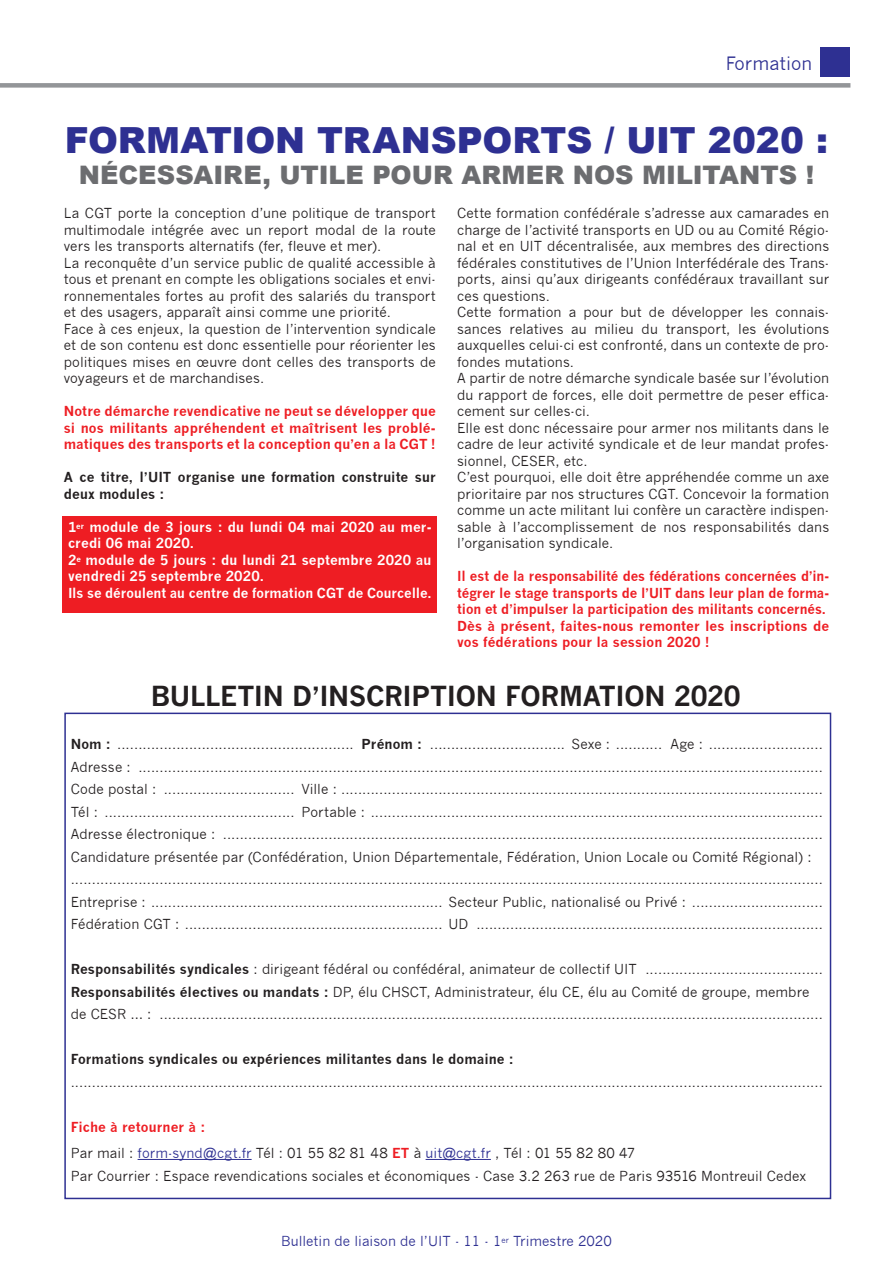
<style>
.page{position:relative;width:893px;height:1263px;background:#fff}
.page>*{position:absolute;margin:0;border:0;box-sizing:border-box;transform-origin:0 0}
.new_gothic_9{font:900 36px "Arial";color:#2e3092}
.new_gothic_9-2{font:700 27px "News Gothic";letter-spacing:-.015em;color:#231f20}
.new_gothic_9-3{font:900 25.5px "Arial";color:#6c6d70}
.t1{font:18px "News Gothic";color:#2e3092}
.new_gothic_9-4{font:13.5px/16.5px "News Gothic";letter-spacing:.005em;color:#231f20;text-align:justify}
.new_gothic_9-5{font:700 13.5px/16.5px "News Gothic";letter-spacing:.005em;color:#ee1d23;text-align:justify}
.new_gothic_9-6{font:700 13.5px/16.5px "News Gothic";letter-spacing:.005em;color:#fff}
.new_gothic_9-7{font:700 13.5px/16.5px "News Gothic";letter-spacing:.005em;color:#231f20}
.t2{font:13.5px "News Gothic";color:#2e3092}
.s1{font-weight:700}
.s2{color:#2e3092}
.s3{font-weight:700;color:#ee1d23}
</style>
<div class="page">
<div style="left:0;top:83px;width:850px;height:5px;background:#939598"></div>
<div style="left:62px;top:516px;width:375px;height:96px;background:#ee1d23"></div>
<div style="left:820px;top:47px;width:30px;height:30px;background:#2e3092"></div>
<div style="left:64px;top:713px;width:767px;height:486px;border:2px solid #2e3092"></div>
<hr style="left:138px;top:1159px;width:114px;height:1px;background:#2e3092">
<hr style="left:426px;top:1159px;width:65px;height:1px;background:#2e3092">
<p class="t1" style="left:726px;top:53px;width:88px">Formation</p>
<p class="new_gothic_9" style="left:65px;top:120px;width:765px">FORMATION TRANSPORTS / UIT 2020 :</p>
<p class="new_gothic_9-3" style="left:79px;top:161px;width:737px">NÉCESSAIRE, UTILE POUR ARMER NOS MILITANTS !</p>
<p class="new_gothic_9-4" style="left:64px;top:205px;width:374px">La CGT porte la conception d’une politique de transport multimodale intégrée avec un report modal de la route vers les transports alternatifs (fer, fleuve et mer).</p>
<p class="new_gothic_9-4" style="left:64px;top:255px;width:374px">La reconquête d’un service public de qualité accessible à tous et prenant en compte les obligations sociales et envi&shy;ronnementales fortes au profit des salariés du transport et des usagers, apparaît ainsi comme une priorité.</p>
<p class="new_gothic_9-4" style="left:64px;top:321px;width:374px">Face à ces enjeux, la question de l’intervention syndicale et de son contenu est donc essentielle pour réorienter les politiques mises en œuvre dont celles des transports de voyageurs et de marchandises.</p>
<p class="new_gothic_9-5" style="left:64px;top:403px;width:374px">Notre démarche revendicative ne peut se développer que si nos militants appréhendent et maîtrisent les problé&shy;matiques des transports et la conception qu’en a la CGT !</p>
<p class="new_gothic_9-7" style="left:64px;top:469px;width:374px">A ce titre, l’UIT organise une formation construite sur deux modules :</p>
<p class="new_gothic_9-6" style="left:68px;top:518px;width:365px">1<sup>er</sup> module de 3 jours : du lundi 04 mai 2020 au mer&shy;credi 06 mai 2020.</p>
<p class="new_gothic_9-6" style="left:68px;top:551px;width:365px">2<sup>e</sup> module de 5 jours : du lundi 21 septembre 2020 au vendredi 25 septembre 2020.</p>
<p class="new_gothic_9-6" style="left:68px;top:584px;width:365px">Ils se déroulent au centre de formation CGT de Courcelle.</p>
<p class="new_gothic_9-4" style="left:457px;top:205px;width:374px">Cette formation confédérale s’adresse aux camarades en charge de l’activité transports en UD ou au Comité Régio&shy;nal et en UIT décentralisée, aux membres des directions fédérales constitutives de l’Union Interfédérale des Trans&shy;ports, ainsi qu’aux dirigeants confédéraux travaillant sur ces questions.</p>
<p class="new_gothic_9-4" style="left:457px;top:304px;width:374px">Cette formation a pour but de développer les connais&shy;sances relatives au milieu du transport, les évolutions auxquelles celui-ci est confronté, dans un contexte de pro&shy;fondes mutations.</p>
<p class="new_gothic_9-4" style="left:457px;top:370px;width:374px">A partir de notre démarche syndicale basée sur l’évolution du rapport de forces, elle doit permettre de peser effica&shy;cement sur celles-ci.</p>
<p class="new_gothic_9-4" style="left:457px;top:420px;width:374px">Elle est donc nécessaire pour armer nos militants dans le cadre de leur activité syndicale et de leur mandat profes&shy;sionnel, CESER, etc.</p>
<p class="new_gothic_9-4" style="left:457px;top:469px;width:374px">C’est pourquoi, elle doit être appréhendée comme un axe prioritaire par nos structures CGT. Concevoir la formation comme un acte militant lui confère un caractère indispen&shy;sable à l’accomplissement de nos responsabilités dans l’organisation syndicale.</p>
<p class="new_gothic_9-5" style="left:457px;top:568px;width:374px">Il est de la responsabilité des fédérations concernées d’in&shy;tégrer le stage transports de l’UIT dans leur plan de forma&shy;tion et d’impulser la participation des militants concernés.</p>
<p class="new_gothic_9-5" style="left:457px;top:617px;width:374px">Dès à présent, faites-nous remonter les inscriptions de vos fédérations pour la session 2020 !</p>
<p class="new_gothic_9-2" style="left:151px;top:679px;width:592px">BULLETIN D’INSCRIPTION FORMATION 2020</p>
<p class="new_gothic_9-4" style="left:71px;top:736px;width:754px"><span class="s1">Nom :</span> ........................................................ <span class="s1">Prénom :</span> ................................ Sexe : ........... Age : ...........................</p>
<p class="new_gothic_9-4" style="left:71px;top:758px;width:754px">Adresse : ..................................................................................................................................................................</p>
<p class="new_gothic_9-4" style="left:71px;top:781px;width:754px">Code postal : ............................... Ville : ..................................................................................................................</p>
<p class="new_gothic_9-4" style="left:71px;top:803px;width:754px">Tél : ............................................. Portable : ...........................................................................................................</p>
<p class="new_gothic_9-4" style="left:71px;top:826px;width:754px">Adresse électronique : ..............................................................................................................................................</p>
<p class="new_gothic_9-4" style="left:71px;top:848px;width:742px">Candidature présentée par (Confédération, Union Départementale, Fédération, Union Locale ou Comité Régional) :</p>
<p class="new_gothic_9-4" style="left:71px;top:868px;width:754px;line-height:22.5px">..................................................................................................................................................................................<br>Entreprise : ..................................................................... Secteur Public, nationalisé ou Privé : ...............................<br>Fédération CGT : ............................................................. UD ..................................................................................</p>
<p class="new_gothic_9-4" style="left:71px;top:961px;width:754px"><span class="s1">Responsabilités syndicales</span> : dirigeant fédéral ou confédéral, animateur de collectif UIT ..........................................</p>
<p class="new_gothic_9-4" style="left:71px;top:983px;width:740px"><span class="s1">Responsabilités électives ou mandats :</span> DP, élu CHSCT, Administrateur, élu CE, élu au Comité de groupe, membre</p>
<p class="new_gothic_9-4" style="left:71px;top:1006px;width:754px">de CESR … : .............................................................................................................................................................</p>
<p class="new_gothic_9-7" style="left:71px;top:1051px;width:444px">Formations syndicales ou expériences militantes dans le domaine :</p>
<p class="new_gothic_9-4" style="left:71px;top:1073px;width:754px">..................................................................................................................................................................................</p>
<p class="new_gothic_9-5" style="left:71px;top:1118px;width:136px">Fiche à retourner à :</p>
<p class="new_gothic_9-4" style="left:71px;top:1145px;width:566px">Par mail : <span class="s2">form-synd@cgt.fr</span> Tél : 01 55 82 81 48 <span class="s3">ET</span> à <span class="s2">uit@cgt.fr</span> , Tél : 01 55 82 80 47</p>
<p class="new_gothic_9-4" style="left:71px;top:1168px;width:737px">Par Courrier : Espace revendications sociales et économiques - Case 3.2 263 rue de Paris 93516 Montreuil Cedex</p>
<p class="t2" style="left:281px;top:1233px;width:332px">Bulletin de liaison de l’UIT - 11 - 1<sup>er</sup> Trimestre 2020</p>
</div>
